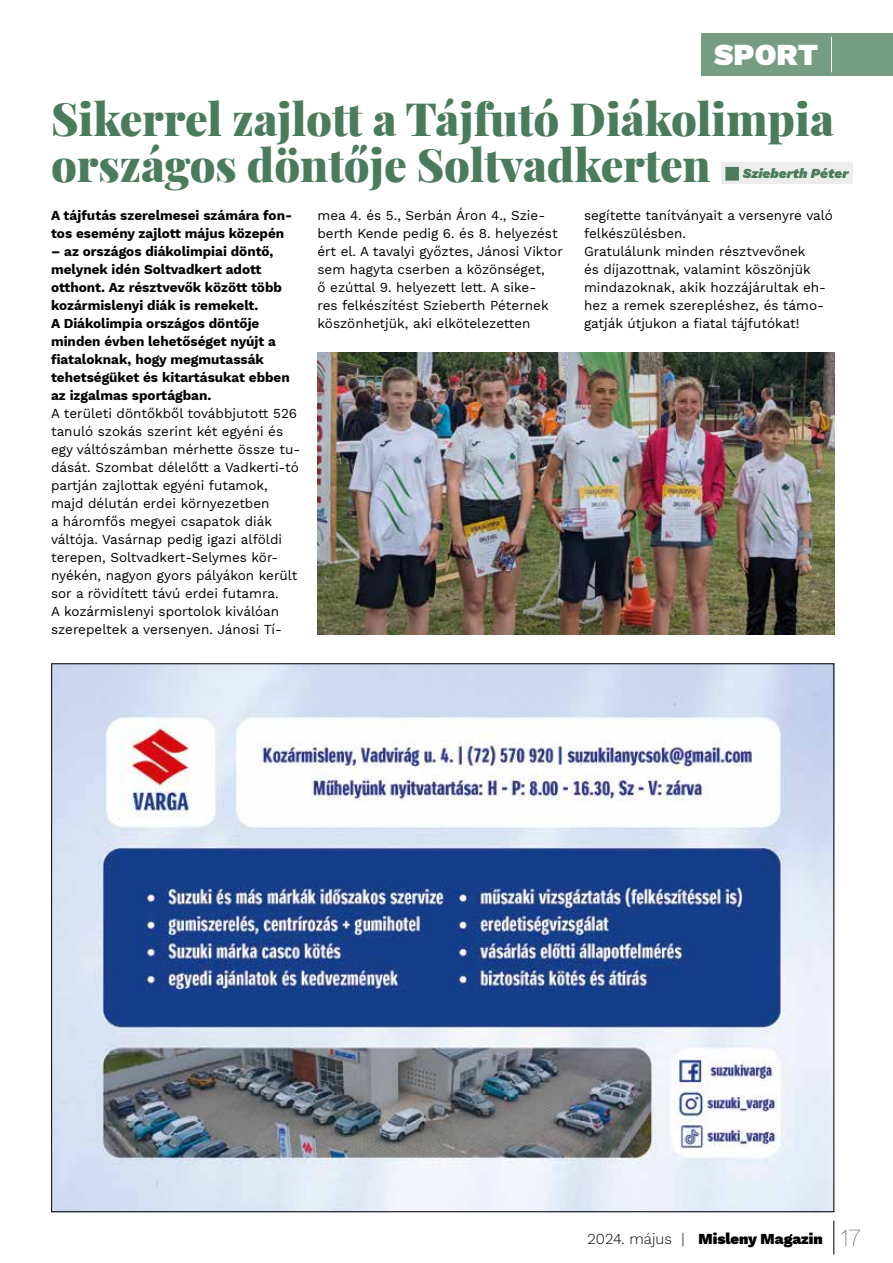
<style>
.page{position:relative;width:893px;height:1263px;background:#fff}
.page>*{position:absolute;margin:0;border:0;box-sizing:border-box;transform-origin:0 0}
.t1{font:45px/46.5px "Playfair Display";color:#4a7c5b}
.t2{font:900 30px "Work Sans";color:#fff}
.t3{font:900 15px "Work Sans";color:#000}
.t4{font:13.5px/18px "Work Sans";color:#000}
.t5{font:700 13.5px/18px "Work Sans";color:#000}
.t6{font:italic 900 13.5px "Work Sans";color:#4a7c5b}
.s1{font-weight:300}
.s2{font-weight:100;font-size:24px}
</style>
<div class="page">
<img style="left:53px;top:665px;width:779px;height:545px">
<img style="left:317px;top:353px;width:517px;height:282px">
<div style="left:721px;top:163px;width:132px;height:21px;background:#ededed"></div>
<div style="left:725px;top:167px;width:14px;height:14px;background:#4a7c5b"></div>
<hr style="left:833px;top:1220px;width:1px;height:34px;background:#000">
<div style="left:701px;top:33px;width:192px;height:42px;background:#779c84"></div>
<hr style="left:831px;top:37px;width:1px;height:35px;background:#fff">
<h2 class="t2" style="left:714px;top:32px;width:106px">SPORT</h2>
<h1 class="t1" style="left:51px;top:92px;width:784px">Sikerrel zajlott a Tájfutó Diákolimpia országos döntője Soltvadkerten</h1>
<p class="t5" style="left:51px;top:206px;width:243px">A tájfutás szerelmesei számára fon&shy;tos esemény zajlott május közepén</p>
<p class="t5" style="left:51px;top:242px;width:240px">– az országos diákolimpiai döntő, melynek idén Soltvadkert adott otthont. Az résztvevők között több kozármislenyi diák is remekelt.<br>A Diákolimpia országos döntője minden évben lehetőséget nyújt a fiataloknak, hogy megmutassák tehetségüket és kitartásukat ebben az izgalmas sportágban.</p>
<p class="t4" style="left:51px;top:404px;width:251px">A területi döntőkből továbbjutott 526 tanuló szokás szerint két egyéni és egy váltószámban mérhette össze tu&shy;dását. Szombat délelőtt a Vadkerti-tó partján zajlottak egyéni futamok, majd délután erdei környezetben<br>a háromfős megyei csapatok diák váltója. Vasárnap pedig igazi alföldi terepen, Soltvadkert-Selymes kör&shy;nyékén, nagyon gyors pályákon került sor a rövidített távú erdei futamra.<br>A kozármislenyi sportolok kiválóan szerepeltek a versenyen. Jánosi Tí-</p>
<p class="t6" style="left:743px;top:163px;width:107px">Szieberth Péter</p>
<p class="t4" style="left:317px;top:206px;width:247px">mea 4. és 5., Serbán Áron 4., Szie&shy;berth Kende pedig 6. és 8. helyezést ért el. A tavalyi győztes, Jánosi Viktor sem hagyta cserben a közönséget,<br>ő ezúttal 9. helyezett lett. A sike-<br>res felkészítést Szieberth Péternek köszönhetjük, aki elkötelezetten</p>
<p class="t4" style="left:584px;top:206px;width:251px">segítette tanítványait a versenyre való felkészülésben.<br>Gratulálunk minden résztvevőnek<br>és díjazottnak, valamint köszönjük mindazoknak, akik hozzájárultak eh&shy;hez a remek szerepléshez, és támo&shy;gatják útjukon a fiatal tájfutókat!</p>
<p class="t3" style="left:588px;top:1227px;width:274px"><span class="s1">2024. május |</span> Misleny Magazin <span class="s2">17</span></p>
</div>
